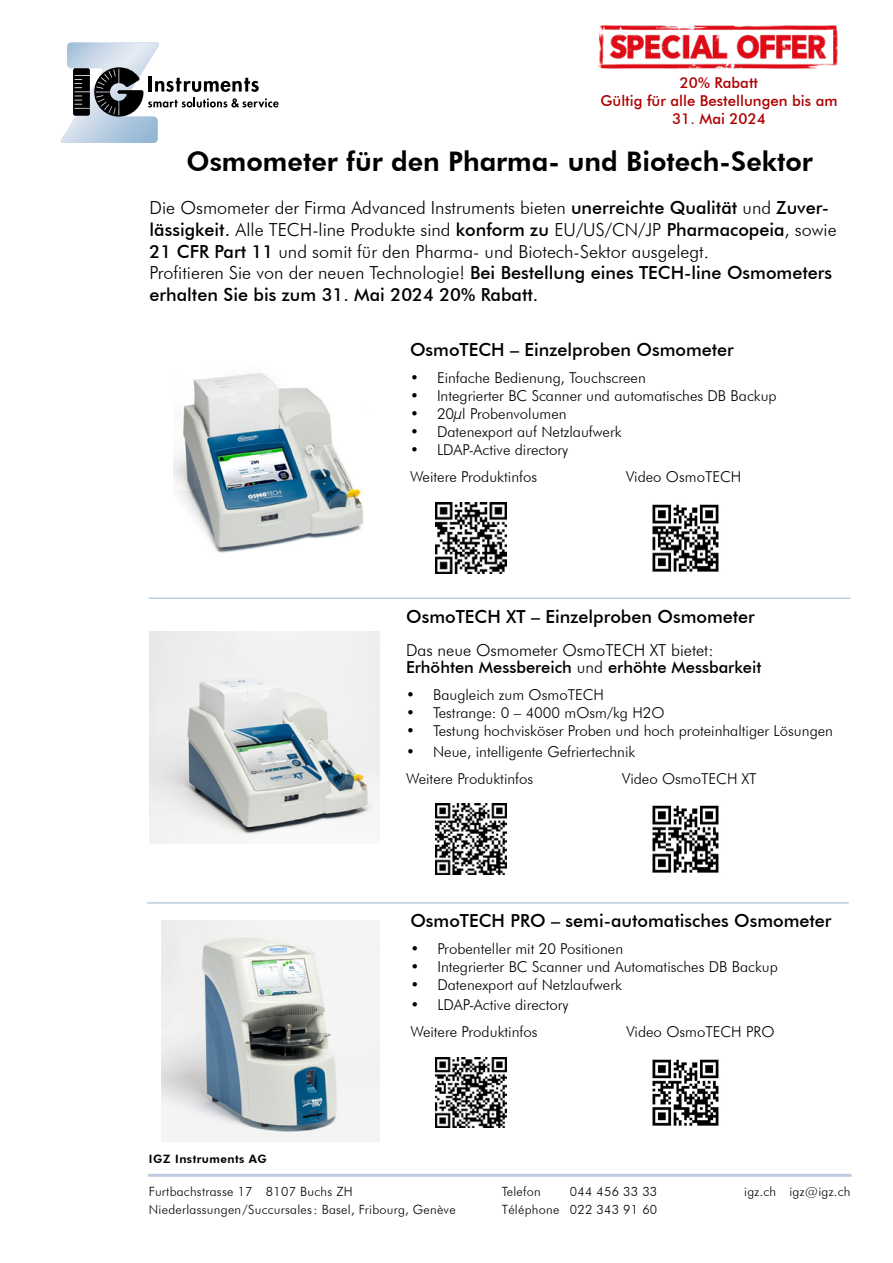
<style>
.page{position:relative;width:893px;height:1263px;background:#fff}
.page>*{position:absolute;margin:0;border:0;box-sizing:border-box;transform-origin:0 0}
.t1{font:800 27px "Futura BT";color:#000}
.t2{font:500 18px/21.6px "Futura BT";color:#000}
.t3{font:300 18px/21.6px "Futura BT";color:#000}
.t4{font:500 16.5px "Futura BT";color:#000}
.t5{font:300 16.5px "Futura BT";color:#000}
.t6{font:300 15px "Futura BT";color:#000}
.t7{font:500 15px/18px "Futura BT";color:#ac0000;text-align:center}
.t8{font:300 12.75px "Futura BT";letter-spacing:.02em;color:#000}
.t9{font:800 11.55px "Futura BT";letter-spacing:.04em;color:#000}
.s1{font-weight:500}
.s2{font-weight:300}
</style>
<div class="page">
<svg style="left:61px;top:43px;width:218px;height:100px"></svg>
<hr style="left:149px;top:1174px;width:701px;height:3px;background:#bdcce0">
<img style="left:162px;top:920px;width:218px;height:222px">
<img style="left:174px;top:373px;width:189px;height:180px">
<img style="left:150px;top:631px;width:230px;height:212px">
<hr style="left:147px;top:902px;width:702px;height:2px;background:#bdcce0">
<img style="left:436px;top:503px;width:70px;height:70px">
<img style="left:652px;top:504px;width:67px;height:68px">
<img style="left:436px;top:804px;width:70px;height:70px">
<img style="left:652px;top:805px;width:67px;height:68px">
<img style="left:436px;top:1057px;width:70px;height:71px">
<img style="left:652px;top:1059px;width:67px;height:67px">
<hr style="left:149px;top:597px;width:701px;height:2px;background:#bdcce0">
<img style="left:598px;top:25px;width:240px;height:44px">
<p class="t7" style="left:600px;top:73px;width:239px">20% Rabatt<br>Gültig für alle Bestellungen bis am</p>
<p class="t7" style="left:672px;top:109px;width:95px">31. Mai 2024</p>
<p class="t1" style="left:186px;top:145px;width:628px">Osmometer für den Pharma- und Biotech-Sektor</p>
<p class="t3" style="left:150px;top:197px;width:689px">Die Osmometer der Firma Advanced Instruments bieten <span class="s1">unerreichte Qualität</span> und <span class="s1">Zuver&shy;lässigkeit.</span> Alle TECH-line Produkte sind <span class="s1">konform zu</span> EU/US/CN/JP <span class="s1">Pharmacopeia</span>, sowie<br><span class="s1">21 CFR Part 11</span> und somit für den Pharma- und Biotech-Sektor ausgelegt.</p>
<p class="t2" style="left:150px;top:262px;width:684px"><span class="s2">Profitieren Sie von der neuen Technologie!</span> Bei Bestellung eines TECH-line Osmometers erhalten Sie bis zum 31. Mai 2024 20% Rabatt.</p>
<p class="t2" style="left:410px;top:339px;width:325px">OsmoTECH – Einzelproben Osmometer</p>
<p class="t6" style="left:410px;top:369px;width:237px">• Einfache Bedienung, Touchscreen</p>
<p class="t6" style="left:410px;top:387px;width:368px">• Integrierter BC Scanner und automatisches DB Backup</p>
<p class="t6" style="left:410px;top:405px;width:158px">• 20µl Probenvolumen</p>
<p class="t6" style="left:410px;top:423px;width:213px">• Datenexport auf Netzlaufwerk</p>
<p class="t6" style="left:410px;top:441px;width:160px">• LDAP-Active directory</p>
<p class="t6" style="left:410px;top:468px;width:129px">Weitere Produktinfos</p>
<p class="t6" style="left:626px;top:468px;width:117px">Video OsmoTECH</p>
<p class="t2" style="left:406px;top:606px;width:350px">OsmoTECH XT – Einzelproben Osmometer</p>
<p class="t5" style="left:406px;top:640px;width:309px">Das neue Osmometer OsmoTECH XT bietet:</p>
<p class="t4" style="left:406px;top:657px;width:357px">Erhöhten Messbereich <span class="s2">und</span> erhöhte Messbarkeit</p>
<p class="t6" style="left:406px;top:685px;width:199px">• Baugleich zum OsmoTECH</p>
<p class="t6" style="left:406px;top:703px;width:260px">• Testrange: 0 – 4000 mOsm/kg H2O</p>
<p class="t6" style="left:406px;top:721px;width:428px">• Testung hochvisköser Proben und hoch proteinhaltiger Lösungen</p>
<p class="t6" style="left:406px;top:743px;width:231px">• Neue, intelligente Gefriertechnik</p>
<p class="t6" style="left:406px;top:770px;width:129px">Weitere Produktinfos</p>
<p class="t6" style="left:622px;top:770px;width:136px">Video OsmoTECH XT</p>
<p class="t2" style="left:410px;top:910px;width:423px">OsmoTECH PRO – semi-automatisches Osmometer</p>
<p class="t6" style="left:410px;top:940px;width:214px">• Probenteller mit 20 Positionen</p>
<p class="t6" style="left:410px;top:958px;width:369px">• Integrierter BC Scanner und Automatisches DB Backup</p>
<p class="t6" style="left:410px;top:976px;width:213px">• Datenexport auf Netzlaufwerk</p>
<p class="t6" style="left:410px;top:995px;width:160px">• LDAP-Active directory</p>
<p class="t6" style="left:410px;top:1022px;width:129px">Weitere Produktinfos</p>
<p class="t6" style="left:626px;top:1022px;width:150px">Video OsmoTECH PRO</p>
<p class="t9" style="left:149px;top:1151px;width:120px">IGZ Instruments AG</p>
<p class="t8" style="left:149px;top:1183px;width:205px">Furtbachstrasse 17 8107 Buchs ZH</p>
<p class="t8" style="left:502px;top:1183px;width:41px">Telefon</p>
<p class="t8" style="left:570px;top:1183px;width:89px">044 456 33 33</p>
<p class="t8" style="left:149px;top:1201px;width:308px">Niederlassungen/Succursales: Basel, Fribourg, Genève</p>
<p class="t8" style="left:502px;top:1201px;width:157px">Téléphone 022 343 91 60</p>
<p class="t8" style="left:744px;top:1183px;width:108px">igz.ch igz@igz.ch</p>
</div>
